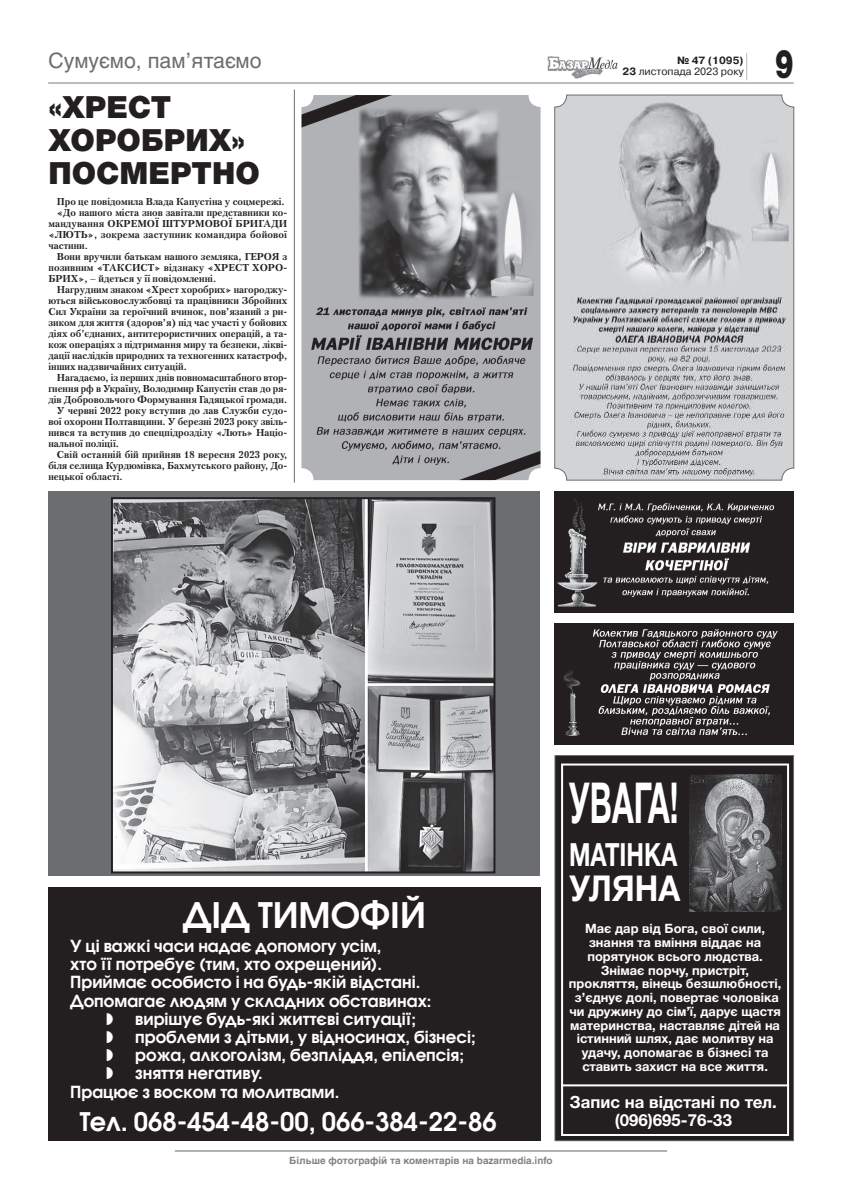
<style>
.page{position:relative;width:842px;height:1191px;background:#fff}
.page>*{position:absolute;margin:0;border:0;box-sizing:border-box;transform-origin:0 0}
.t1{font:700 56.7px "Helvetica Neue Cyr";color:#fff;scale:.56 1}
.t2{font:900 40px "Helvetica Neue Cyr";color:#231f20;scale:.7 1}
.t3{font:700 35.8px "Helvetica Neue Cyr";color:#fff;scale:.89 1}
.t4{font:700 35px "Avant Garde Gothic C";color:#fff}
.t5{font:700 32.1px "Helvetica Neue Cyr";color:#fff;scale:.74 1}
.t6{font:900 30.7px/32.7px "Helvetica Neue Cyr";color:#231f20}
.t7{font:700 25.5px "Avant Garde Gothic C";color:#fff}
.t8{font:21.3px "Helvetica C";color:#6c6d70}
.t9{font:700 16.8px/18.5px "Helvetica Neue Cyr";color:#fff;text-align:center}
.t10{font:700 16.5px "Avant Garde Gothic C";color:#fff}
.t11{font:700 12.9px/13.8px "Helvetica Neue Cyr";color:#fff;text-align:center}
.t12{font:10.5px/11px "Pragmatica C";color:#231f20;text-align:right}
.t13{font:700 10px "Petersburg C";color:#231f20}
.t14{font:700 10px "Helvetica C";color:#808285}
.s1{font-weight:700}
</style>
<div class="page">
<img style="left:548px;top:57px;width:69px;height:21px">
<hr style="left:48px;top:82px;width:746px;height:2px;background:#bcbdc0">
<svg style="left:746px;top:53px;width:1px;height:27px"></svg>
<hr style="left:175px;top:1150px;width:492px;height:1px;background:#656568">
<div style="left:48px;top:491px;width:492px;height:385px;background:#6c6d70"></div>
<div style="left:48px;top:887px;width:492px;height:254px;background:#231f20"></div>
<div style="left:555px;top:755px;width:238px;height:385px;background:#231f20"></div>
<div style="left:555px;top:755px;width:239px;height:386px;border:1px solid #6c6d70"></div>
<div style="left:561px;top:763px;width:228px;height:373px;border:2px solid #fff"></div>
<hr style="left:561px;top:1084px;width:228px;height:2px;background:#fff">
<img style="left:689px;top:774px;width:92px;height:137px">
<img style="left:555px;top:491px;width:239px;height:121px">
<img style="left:301px;top:95px;width:239px;height:385px">
<img style="left:556px;top:97px;width:236px;height:381px">
<div style="left:554px;top:95px;width:240px;height:385px;border:1px solid #6c6d70;border-radius:12px"></div>
<img style="left:555px;top:623px;width:239px;height:121px">
<img style="left:114px;top:500px;width:378px;height:370px">
<div style="left:111px;top:497px;width:384px;height:376px;border:2px solid #231f20"></div>
<hr style="left:294px;top:90px;width:1px;height:393px;background:#6c6d70">
<h3 class="t8" style="left:48px;top:48px;width:215px">Сумуємо, пам’ятаємо</h3>
<h3 class="t6" style="left:48px;top:91px;width:213px">«ХРЕСТ<br>ХОРОБРИХ»<br>ПОСМЕРТНО</h3>
<p class="t13" style="left:57px;top:195px;width:229px">Про це повідомила Влада Капустіна у соцмережі.</p>
<p class="t13" style="left:57px;top:206px;width:232px">«До нашого міста знов завітали представники ко-</p>
<p class="t13" style="left:48px;top:217px;width:240px">мандування ОКРЕМОЇ ШТУРМОВОЇ БРИГАДИ</p>
<p class="t13" style="left:48px;top:228px;width:240px">«ЛЮТЬ», зокрема заступник командира бойової</p>
<p class="t13" style="left:48px;top:239px;width:41px">частини.</p>
<p class="t13" style="left:57px;top:250px;width:232px">Вони вручили батькам нашого земляка, ГЕРОЯ з</p>
<p class="t13" style="left:48px;top:261px;width:240px">позивним «ТАКСИСТ» відзнаку «ХРЕСТ ХОРО-</p>
<p class="t13" style="left:48px;top:272px;width:169px">БРИХ», – йдеться у її повідомленні.</p>
<p class="t13" style="left:57px;top:283px;width:232px">Нагрудним знаком «Хрест хоробрих» нагороджу-</p>
<p class="t13" style="left:48px;top:294px;width:240px">ються військовослужбовці та працівники Збройних</p>
<p class="t13" style="left:48px;top:305px;width:240px">Сил України за героїчний вчинок, пов’язаний з ри-</p>
<p class="t13" style="left:48px;top:316px;width:240px">зиком для життя (здоров’я) під час участі у бойових</p>
<p class="t13" style="left:48px;top:327px;width:240px">діях об’єднаних, антитерористичних операцій, а та-</p>
<p class="t13" style="left:48px;top:338px;width:240px">кож операціях з підтримання миру та безпеки, лікві-</p>
<p class="t13" style="left:48px;top:349px;width:240px">дації наслідків природних та техногенних катастроф,</p>
<p class="t13" style="left:48px;top:360px;width:140px">інших надзвичайних ситуацій.</p>
<p class="t13" style="left:57px;top:371px;width:232px">Нагадаємо, із перших днів повномасштабного втор-</p>
<p class="t13" style="left:48px;top:382px;width:240px">гнення рф в Україну, Володимир Капустін став до ря-</p>
<p class="t13" style="left:48px;top:393px;width:240px">дів Добровольчого Формування Гадяцької громади.</p>
<p class="t13" style="left:57px;top:404px;width:232px">У червні 2022 року вступив до лав Служби судо-</p>
<p class="t13" style="left:48px;top:415px;width:240px">вої охорони Полтавщини. У березні 2023 року звіль-</p>
<p class="t13" style="left:48px;top:426px;width:240px">нився та вступив до спецпідрозділу «Лють» Націо-</p>
<p class="t13" style="left:48px;top:437px;width:72px">нальної поліції.</p>
<p class="t13" style="left:57px;top:448px;width:232px">Свій останній бій прийняв 18 вересня 2023 року,</p>
<p class="t13" style="left:48px;top:459px;width:240px">біля селища Курдюмівка, Бахмутського району, До-</p>
<p class="t13" style="left:48px;top:470px;width:76px">нецької області.</p>
<p class="t12" style="left:623px;top:55px;width:123px"><span class="s1">№ 47 (1095)<br>23</span> листопада 2023 року</p>
<h2 class="t2" style="left:775px;top:42px;width:28px">9</h2>
<h3 class="t4" style="left:183px;top:893px;width:245px">ДІД ТИМОФІЙ</h3>
<h3 class="t10" style="left:70px;top:936px;width:313px">У ці важкі часи надає допомогу усім,</h3>
<h3 class="t10" style="left:70px;top:954px;width:313px">хто її потребує (тим, хто охрещений).</h3>
<h3 class="t10" style="left:70px;top:972px;width:352px">Приймає особисто і на будь-якій відстані.</h3>
<h3 class="t10" style="left:70px;top:990px;width:363px">Допомагає людям у складних обставинах:</h3>
<h3 class="t10" style="left:135px;top:1008px;width:282px">вирішує будь-які життєві ситуації;</h3>
<h3 class="t10" style="left:135px;top:1027px;width:342px">проблеми з дітьми, у відносинах, бізнесі;</h3>
<h3 class="t10" style="left:135px;top:1045px;width:330px">рожа, алкоголізм, безпліддя, епілепсія;</h3>
<h3 class="t10" style="left:135px;top:1063px;width:129px">зняття негативу.</h3>
<h3 class="t10" style="left:70px;top:1081px;width:271px">Працює з воском та молитвами.</h3>
<h3 class="t7" style="left:80px;top:1105px;width:418px">Тел. 068-454-48-00, 066-384-22-86</h3>
<p class="t14" style="left:289px;top:1154px;width:265px">Більше фотографій та коментарів на bazarmedia.info</p>
<h1 class="t1" style="left:569px;top:771px;width:197px">УВАГА!</h1>
<h3 class="t5" style="left:569px;top:836px;width:148px">МАТІНКА</h3>
<h3 class="t3" style="left:569px;top:868px;width:126px">УЛЯНА</h3>
<p class="t11" style="left:569px;top:922px;width:214px">Має дар від Бога, свої сили, знання та вміння віддає на порятунок всього людства.<br>Знімає порчу, пристріт, прокляття, вінець безшлюбності, з’єднує долі, повертає чоловіка чи дружину до сім’ї, дарує щастя материнства, наставляє дітей на істинний шлях, дає молитву на удачу, допомагає в бізнесі та ставить захист на все життя.</p>
<h3 class="t9" style="left:570px;top:1092px;width:209px">Запис на відстані по тел. (096)695-76-33</h3>
</div>
